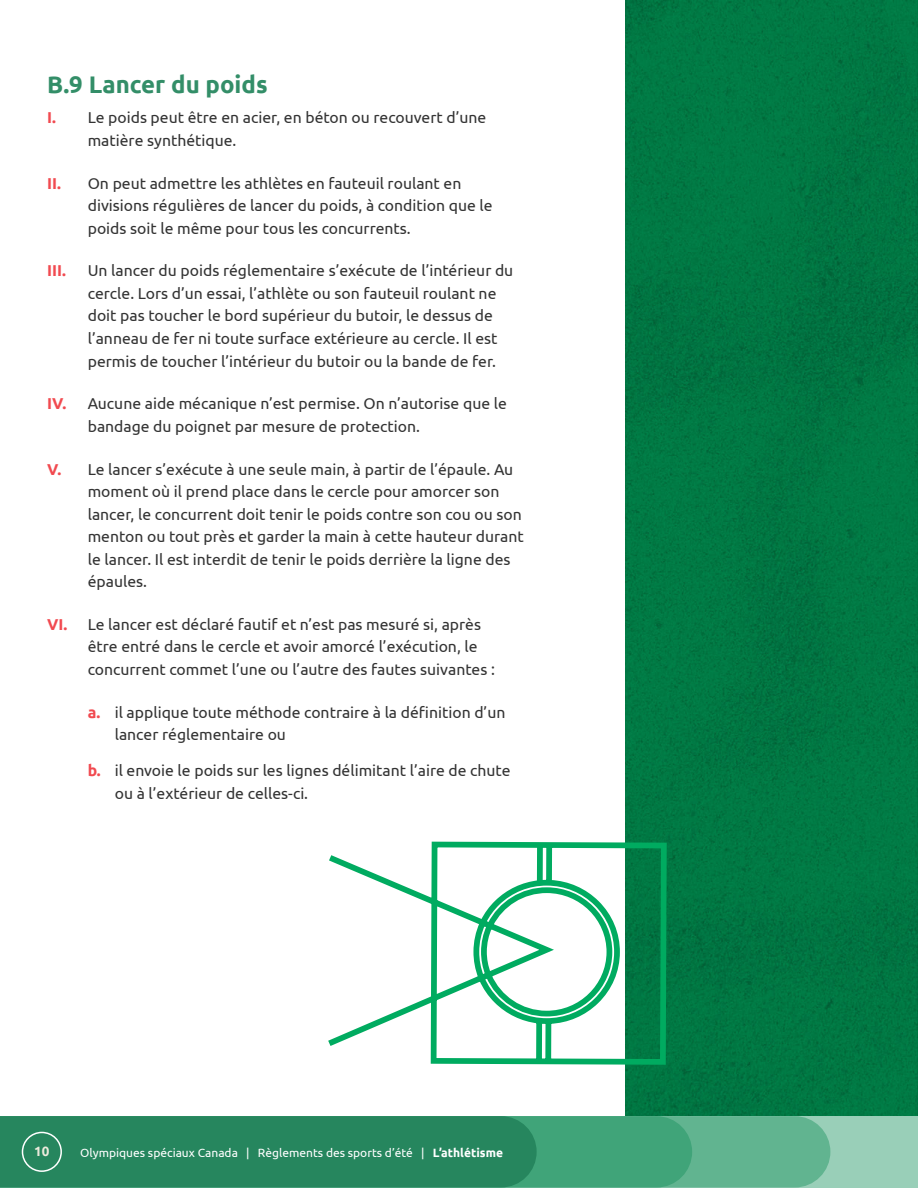
<style>
.page{position:relative;width:918px;height:1188px;background:#fff}
.page>*{position:absolute;margin:0;border:0;box-sizing:border-box;transform-origin:0 0}
.t1{font:700 24px "Ubuntu";color:#338e68}
.t2{font:15.75px/22.5px "Ubuntu";color:#333}
.t3{font:700 15.75px "Ubuntu";color:#f14a50}
.t4{font:700 13.5px "Ubuntu";color:#eceadc}
.t5{font:12px "Ubuntu";color:#fff}
.s1{font-weight:700;color:#f14a50}
.s2{font-weight:700}
</style>
<div class="page">
<img style="left:625px;top:0;width:293px;height:1116px">
<svg style="left:328px;top:840px;width:340px;height:226px"></svg>
<div style="left:0;top:1116px;width:918px;height:71px;background:#99cfb8"></div>
<div style="left:692px;top:1116px;width:138px;height:71px;background:#61b490"></div>
<div style="left:537px;top:1116px;width:155px;height:71px;background:#40a479"></div>
<div style="left:0;top:1116px;width:537px;height:71px;background:#26865e"></div>
<div style="left:22px;top:1132px;width:40px;height:40px;border:2px solid #fff;border-radius:50%"></div>
<h1 class="t1" style="left:47px;top:70px;width:222px">B.9 Lancer du poids</h1>
<p class="t2" style="left:88px;top:106px;width:400px;text-indent:-40px"><span class="s1">I.</span> Le poids peut être en acier, en béton ou recouvert d’une matière synthétique.</p>
<p class="t2" style="left:88px;top:171px;width:406px;text-indent:-40px"><span class="s1">II.</span> On peut admettre les athlètes en fauteuil roulant en divisions régulières de lancer du poids, à condition que le poids soit le même pour tous les concurrents.</p>
<p class="t3" style="left:47px;top:261px;width:20px">III.</p>
<p class="t2" style="left:88px;top:259px;width:427px">Un lancer du poids réglementaire s’exécute de l’intérieur du cercle. Lors d’un essai, l’athlète ou son fauteuil roulant ne doit pas toucher le bord supérieur du butoir, le dessus de l’anneau de fer ni toute surface extérieure au cercle. Il est permis de toucher l’intérieur du butoir ou la bande de fer.</p>
<p class="t2" style="left:88px;top:392px;width:421px;text-indent:-40px"><span class="s1">IV.</span> Aucune aide mécanique n’est permise. On n’autorise que le bandage du poignet par mesure de protection.</p>
<p class="t2" style="left:88px;top:457px;width:438px;text-indent:-40px"><span class="s1">V.</span> Le lancer s’exécute à une seule main, à partir de l’épaule. Au moment où il prend place dans le cercle pour amorcer son lancer, le concurrent doit tenir le poids contre son cou ou son menton ou tout près et garder la main à cette hauteur durant le lancer. Il est interdit de tenir le poids derrière la ligne des épaules.</p>
<p class="t2" style="left:88px;top:612px;width:409px;text-indent:-40px"><span class="s1">VI.</span> Le lancer est déclaré fautif et n’est pas mesuré si, après être entré dans le cercle et avoir amorcé l’exécution, le concurrent commet l’une ou l’autre des fautes suivantes :</p>
<p class="t2" style="left:115px;top:700px;width:392px;text-indent:-27px"><span class="s1">a.</span> il applique toute méthode contraire à la définition d’un lancer réglementaire ou</p>
<p class="t2" style="left:115px;top:759px;width:397px;text-indent:-27px"><span class="s1">b.</span> il envoie le poids sur les lignes délimitant l’aire de chute ou à l’extérieur de celles-ci.</p>
<p class="t4" style="left:34px;top:1144px;width:17px">10</p>
<p class="t5" style="left:80px;top:1146px;width:424px">Olympiques spéciaux Canada | Règlements des sports d’été | <span class="s2">L’athlétisme</span></p>
</div>
